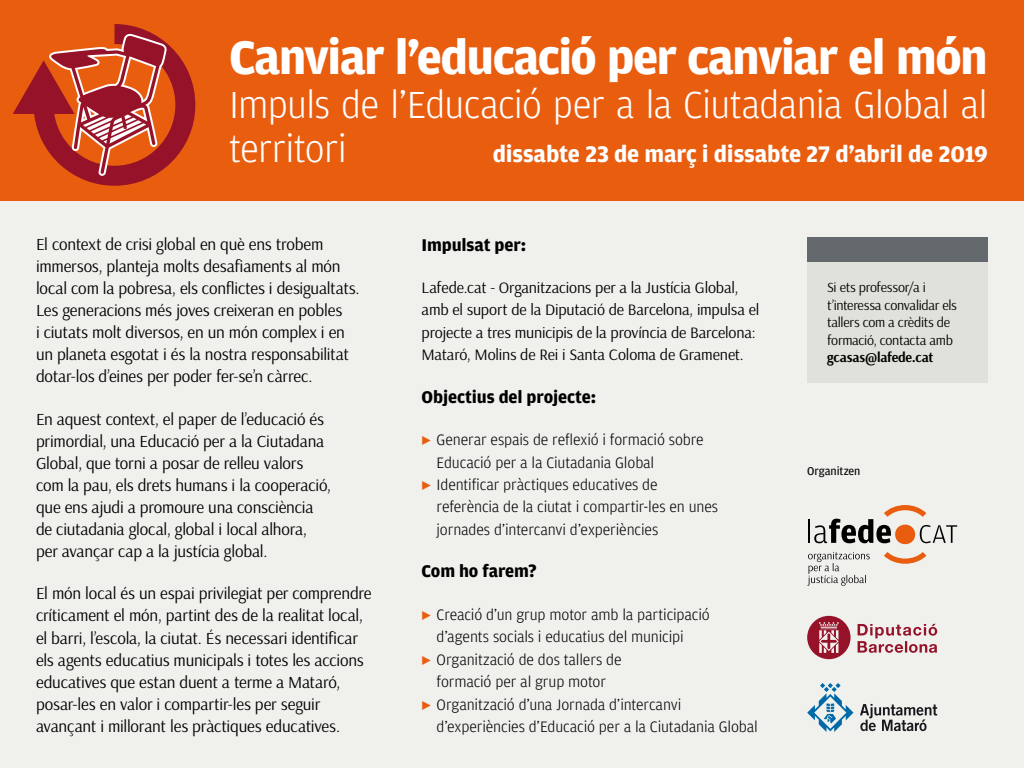
<style>
.page{position:relative;width:1024px;height:768px;background:#f0f0ed}
.page>*{position:absolute;margin:0;border:0;box-sizing:border-box;transform-origin:0 0}
.t1{font:700 50px "Amplitude";letter-spacing:-.035em;color:#fff}
.t2{font:300 40px/44px "Amplitude";letter-spacing:-.02em;color:#fff}
.t3{font:700 24px "Amplitude";letter-spacing:-.01em;color:#fff}
.t4{font:700 18px "Amplitude";letter-spacing:-.005em;color:#000}
.t5{font:17px/22.1px "Arsenal";letter-spacing:-.01em;color:#000}
.t6{font:300 16px "Amplitude";letter-spacing:-.01em;color:#000}
.t7{font:16px/22.4px "Arsenal";letter-spacing:-.01em;color:#000}
.t8{font:14px/17.5px "Arsenal";letter-spacing:-.02em;color:#000}
.t9{font:700 14px "Arsenal";letter-spacing:-.01em;color:#000}
.t10{font:12px "Amplitude";letter-spacing:-.01em;color:#000}
.s1{font-family:"Source Sans Pro";font-weight:700;color:#e95d0f}
</style>
<div class="page">
<div style="left:0;top:0;width:1024px;height:201px;background:#e95d0f"></div>
<svg style="left:13px;top:24px;width:182px;height:162px"></svg>
<div style="left:807px;top:262px;width:181px;height:120px;background:#e1e1db"></div>
<div style="left:807px;top:237px;width:181px;height:25px;background:#64696e"></div>
<hr style="left:808px;top:519px;width:2px;height:24px;background:#000">
<svg style="left:884px;top:552px;width:42px;height:12px"></svg>
<svg style="left:814px;top:505px;width:143px;height:38px"></svg>
<svg style="left:807px;top:552px;width:63px;height:34px"></svg>
<svg style="left:858px;top:624px;width:79px;height:29px"></svg>
<svg style="left:807px;top:616px;width:44px;height:43px"></svg>
<svg style="left:860px;top:704px;width:77px;height:27px"></svg>
<svg style="left:807px;top:683px;width:46px;height:49px"></svg>
<h1 class="t1" style="left:229px;top:29px;width:761px">Canviar l’educació per canviar el món</h1>
<h2 class="t2" style="left:229px;top:83px;width:760px">Impuls de l’Educació per a la Ciutadania Global al territori</h2>
<h3 class="t3" style="left:493px;top:140px;width:497px">dissabte 23 de març i dissabte 27 d’abril de 2019</h3>
<p class="t5" style="left:36px;top:233px;width:325px">El context de crisi global en què ens trobem immersos, planteja molts desafiaments al món local com la pobresa, els conflictes i desigualtats.<br>Les generacions més joves creixeran en pobles<br>i ciutats molt diversos, en un món complex i en un planeta esgotat i és la nostra responsabilitat dotar-los d’eines per poder fer-se’n càrrec.</p>
<p class="t5" style="left:36px;top:408px;width:297px">En aquest context, el paper de l’educació és primordial, una Educació per a la Ciutadana Global, que torni a posar de relleu valors com la pau, els drets humans i la cooperació, que ens ajudi a promoure una consciència de ciutadania glocal, global i local alhora, per avançar cap a la justícia global.</p>
<p class="t5" style="left:36px;top:583px;width:337px">El món local és un espai privilegiat per comprendre críticament el món, partint des de la realitat local, el barri, l’escola, la ciutat. És necessari identificar els agents educatius municipals i totes les accions educatives que estan duent a terme a Mataró, posar-les en valor i compartir-les per seguir avançant i millorant les pràctiques educatives.</p>
<p class="t4" style="left:422px;top:235px;width:106px">Impulsat per:</p>
<p class="t7" style="left:422px;top:277px;width:339px">Lafede.cat - Organitzacions per a la Justícia Global, amb el suport de la Diputació de Barcelona, impulsa el projecte a tres municipis de la província de Barcelona:<br>Mataró, Molins de Rei i Santa Coloma de Gramenet.</p>
<p class="t4" style="left:422px;top:387px;width:176px">Objectius del projecte:</p>
<p class="t6" style="left:422px;top:431px;width:284px"><span class="s1">▶</span> Generar espais de reflexió i formació sobre</p>
<p class="t6" style="left:437px;top:453px;width:219px">Educació per a la Ciutadania Global</p>
<p class="t6" style="left:422px;top:476px;width:238px"><span class="s1">▶</span> Identificar pràctiques educatives de</p>
<p class="t6" style="left:437px;top:498px;width:283px">referència de la ciutat i compartir-les en unes</p>
<p class="t6" style="left:437px;top:521px;width:223px">jornades d’intercanvi d’experiències</p>
<p class="t4" style="left:422px;top:561px;width:117px">Com ho farem?</p>
<p class="t6" style="left:422px;top:606px;width:290px"><span class="s1">▶</span> Creació d’un grup motor amb la participació</p>
<p class="t6" style="left:437px;top:628px;width:249px">d’agents socials i educatius del municipi</p>
<p class="t6" style="left:422px;top:650px;width:202px"><span class="s1">▶</span> Organització de dos tallers de</p>
<p class="t6" style="left:437px;top:673px;width:171px">formació per al grup motor</p>
<p class="t6" style="left:422px;top:695px;width:261px"><span class="s1">▶</span> Organització d’una Jornada d’intercanvi</p>
<p class="t6" style="left:437px;top:718px;width:323px">d’experiències d’Educació per a la Ciutadania Global</p>
<p class="t8" style="left:827px;top:279px;width:131px">Si ets professor/a i t’interessa convalidar els tallers com a crèdits de formació, contacta amb</p>
<p class="t9" style="left:827px;top:349px;width:108px">gcasas@lafede.cat</p>
<p class="t10" style="left:807px;top:464px;width:55px">Organitzen</p>
</div>
